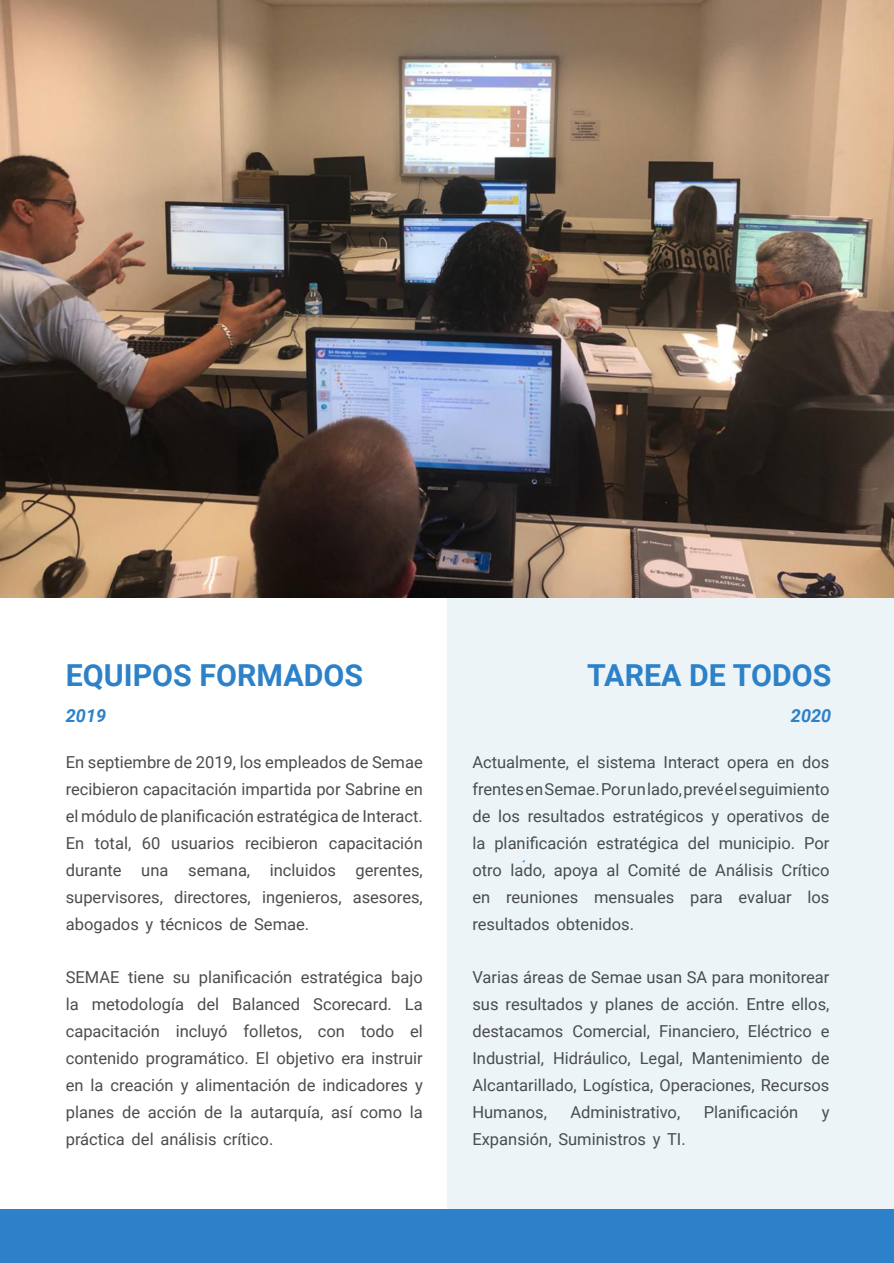
<style>
.page{position:relative;width:894px;height:1263px;background:#fff}
.page>*{position:absolute;margin:0;border:0;box-sizing:border-box;transform-origin:0 0}
.t1{font:700 30.3px "Roboto";color:#2d81c8}
.t2{font:italic 700 18px "Roboto";color:#2d81c8}
.t3{font:16.5px/27px "Roboto";color:#4a4c4e;text-align:justify}
</style>
<div class="page">
<div style="left:447px;top:598px;width:446px;height:610px;background:#edf4f8"></div>
<div style="left:0;top:1209px;width:893px;height:54px;background:#2d81c8"></div>
<img style="left:0;top:0;width:893px;height:598px">
<h1 class="t1" style="left:66px;top:663px;width:299px">EQUIPOS FORMADOS</h1>
<p class="t2" style="left:66px;top:708px;width:42px">2019</p>
<p class="t3" style="left:66px;top:750px;width:358px">En septiembre de 2019, los empleados de Semae recibieron capacitación impartida por Sabrine en el módulo de planificación estratégica de Interact.<br>En total, 60 usuarios recibieron capacitación durante una semana, incluidos gerentes, supervisores, directores, ingenieros, asesores, abogados y técnicos de Semae.</p>
<p class="t3" style="left:66px;top:965px;width:358px">SEMAE tiene su planificación estratégica bajo la metodología del Balanced Scorecard. La capacitación incluyó folletos, con todo el contenido programático. El objetivo era instruir en la creación y alimentación de indicadores y planes de acción de la autarquía, así como la práctica del análisis crítico.</p>
<h1 class="t1" style="left:587px;top:663px;width:245px">TAREA DE TODOS</h1>
<p class="t2" style="left:790px;top:708px;width:42px">2020</p>
<p class="t3" style="left:472px;top:750px;width:358px">Actualmente, el sistema Interact opera en dos frentesenSemae.Porunlado,prevéelseguimiento de los resultados estratégicos y operativos de la planificación estratégica del municipio. Por otro lado, apoya al Comité de Análisis Crítico en reuniones mensuales para evaluar los resultados obtenidos.</p>
<p class="t3" style="left:472px;top:965px;width:358px">Varias áreas de Semae usan SA para monitorear sus resultados y planes de acción. Entre ellos, destacamos Comercial, Financiero, Eléctrico e Industrial, Hidráulico, Legal, Mantenimiento de Alcantarillado, Logística, Operaciones, Recursos Humanos,</p>
<p class="t3" style="left:570px;top:1100px;width:111px">Administrativo,</p>
<p class="t3" style="left:703px;top:1100px;width:96px">Planificación</p>
<p class="t3" style="left:821px;top:1100px;width:9px">y</p>
<p class="t3" style="left:472px;top:1127px;width:215px">Expansión, Suministros y TI.</p>
</div>
